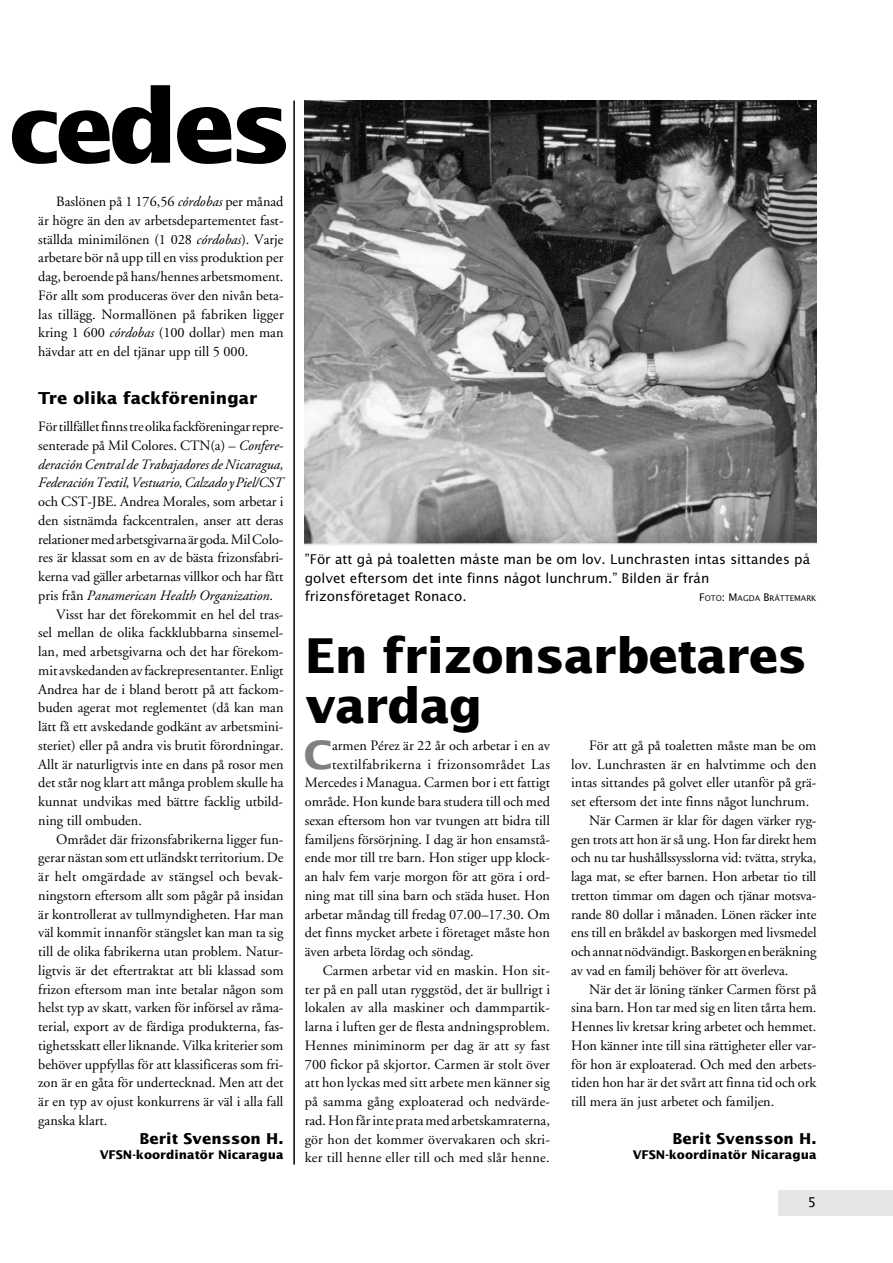
<style>
.page{position:relative;width:893px;height:1263px;background:#fff}
.page>*{position:absolute;margin:0;border:0;box-sizing:border-box;transform-origin:0 0}
.t1{font:700 100.5px "Lucida Sans";color:#000}
.t2{font:700 48px/49.5px "Lucida Sans";letter-spacing:-.02em;color:#000}
.t3{font:700 39px "Lucida Sans";color:#808080}
.t4{font:700 16.5px "Lucida Sans";color:#000}
.t5{font:700 15px "Lucida Sans";color:#000}
.t6{font:14.25px/18.8px "Adobe Garamond";color:#000;text-align:justify}
.t7{font:italic 14.25px/18.8px "Adobe Garamond";letter-spacing:-.01em;color:#000;text-align:justify}
.t8{font:14.25px "Adobe Garamond";letter-spacing:.02em;color:#000}
.t9{font:14.25px "Adobe Garamond";letter-spacing:.025em;color:#000}
.t10{font:13.5px/18.8px "Lucida Sans";color:#000}
.t11{font:700 12px "Lucida Sans";color:#000}
.t12{font:7.8px "Lucida Sans";color:#000}
.s1{font-size:94.5px}
.s2{font-style:italic}
.s3{font-style:normal}
.s4{font-size:10.5px}
</style>
<div class="page">
<div style="left:778px;top:1190px;width:115px;height:26px;background:#e6e6e6"></div>
<hr style="left:293px;top:101px;width:2px;height:1063px;background:#000">
<img style="left:305px;top:101px;width:511px;height:444px">
<h1 class="t1" style="left:9px;top:85px;width:286px"><span class="s1">ce</span>des</h1>
<p class="t6" style="left:38px;top:193px;width:247px;text-indent:18px">Baslönen på 1 176,56 <span class="s2">córdobas</span> per månad är högre än den av arbetsdepartementet fast&shy;ställda minimilönen (1 028 <span class="s2">córdobas</span>). Varje arbetare bör nå upp till en viss produktion per dag, beroende på hans/hennes arbetsmoment.<br>För allt som produceras över den nivån beta&shy;las tillägg. Normallönen på fabriken ligger kring 1 600 <span class="s2">córdobas</span> (100 dollar) men man hävdar att en del tjänar upp till 5 000.</p>
<p class="t4" style="left:38px;top:391px;width:221px">Tre olika fackföreningar</p>
<p class="t7" style="left:38px;top:419px;width:247px"><span class="s3">För tillfället finns tre olika fackföreningar repre&shy;senterade på Mil Colores. CTN(a) –</span> Confere&shy;deración Central de Trabajadores de Nicaragua, Federación Textil, Vestuario, Calzado y Piel/CST</p>
<p class="t6" style="left:38px;top:493px;width:247px">och CST-JBE. Andrea Morales, som arbetar i</p>
<p class="t6" style="left:38px;top:512px;width:247px">den sistnämda fackcentralen, anser att deras</p>
<p class="t6" style="left:38px;top:531px;width:247px">relationer med arbetsgivarna är goda. Mil Colo-</p>
<p class="t6" style="left:38px;top:550px;width:247px">res är klassat som en av de bästa frizonsfabri-</p>
<p class="t6" style="left:38px;top:568px;width:247px">kerna vad gäller arbetarnas villkor och har fått</p>
<p class="t7" style="left:38px;top:587px;width:236px"><span class="s3">pris från</span> Panamerican Health Organization<span class="s3">.</span></p>
<p class="t6" style="left:56px;top:606px;width:229px">Visst har det förekommit en hel del tras-</p>
<p class="t6" style="left:38px;top:625px;width:247px">sel mellan de olika fackklubbarna sinsemel-</p>
<p class="t6" style="left:38px;top:643px;width:247px">lan, med arbetsgivarna och det har förekom-</p>
<p class="t6" style="left:38px;top:662px;width:247px">mit avskedanden av fackrepresentanter. Enligt</p>
<p class="t6" style="left:38px;top:681px;width:247px">Andrea har de i bland berott på att fackom-</p>
<p class="t6" style="left:38px;top:700px;width:247px">buden agerat mot reglementet (då kan man</p>
<p class="t6" style="left:38px;top:718px;width:247px">lätt få ett avskedande godkänt av arbetsmini-</p>
<p class="t6" style="left:38px;top:737px;width:247px">steriet) eller på andra vis brutit förordningar.</p>
<p class="t6" style="left:38px;top:756px;width:247px">Allt är naturligtvis inte en dans på rosor men</p>
<p class="t6" style="left:38px;top:775px;width:247px">det står nog klart att många problem skulle ha</p>
<p class="t6" style="left:38px;top:793px;width:246px">kunnat undvikas med bättre facklig utbild-</p>
<p class="t6" style="left:38px;top:812px;width:105px">ning till ombuden.</p>
<p class="t6" style="left:56px;top:831px;width:229px">Området där frizonsfabrikerna ligger fun-</p>
<p class="t6" style="left:38px;top:850px;width:247px">gerar nästan som ett utländskt territorium. De</p>
<p class="t8" style="left:38px;top:871px;width:246px">är helt omgärdade av stängsel och bevak-</p>
<p class="t6" style="left:38px;top:887px;width:247px">ningstorn eftersom allt som pågår på insidan</p>
<p class="t6" style="left:38px;top:906px;width:247px">är kontrollerat av tullmyndigheten. Har man</p>
<p class="t6" style="left:38px;top:925px;width:247px">väl kommit innanför stängslet kan man ta sig</p>
<p class="t6" style="left:38px;top:943px;width:247px">till de olika fabrikerna utan problem. Natur-</p>
<p class="t6" style="left:38px;top:962px;width:247px">ligtvis är det eftertraktat att bli klassad som</p>
<p class="t6" style="left:38px;top:981px;width:247px">frizon eftersom man inte betalar någon som</p>
<p class="t6" style="left:38px;top:1000px;width:247px">helst typ av skatt, varken för införsel av råma-</p>
<p class="t6" style="left:38px;top:1018px;width:247px">terial, export av de färdiga produkterna, fas-</p>
<p class="t6" style="left:38px;top:1037px;width:247px">tighetsskatt eller liknande. Vilka kriterier som</p>
<p class="t6" style="left:38px;top:1056px;width:247px">behöver uppfyllas för att klassificeras som fri-</p>
<p class="t6" style="left:38px;top:1075px;width:247px">zon är en gåta för undertecknad. Men att det</p>
<p class="t6" style="left:38px;top:1093px;width:247px">är en typ av ojust konkurrens är väl i alla fall</p>
<p class="t6" style="left:38px;top:1112px;width:71px">ganska klart.</p>
<p class="t5" style="left:140px;top:1132px;width:145px">Berit Svensson H.</p>
<p class="t11" style="left:100px;top:1150px;width:185px">VFSN-koordinatör Nicaragua</p>
<p class="t10" style="left:305px;top:551px;width:507px">”För att gå på toaletten måste man be om lov. Lunchrasten intas sittandes på golvet eftersom det inte finns något lunchrum.” Bilden är från frizonsföretaget Ronaco.</p>
<p class="t12" style="left:699px;top:595px;width:119px"><span class="s4">F</span>OTO<span class="s4">: M</span>AGDA <span class="s4">B</span>RÄTTEMARK</p>
<h2 class="t2" style="left:305px;top:635px;width:504px">En frizonsarbetares vardag</h2>
<h3 class="t3" style="left:304px;top:739px;width:30px">C</h3>
<p class="t6" style="left:332px;top:737px;width:219px">armen Pérez är 22 år och arbetar i en av</p>
<p class="t9" style="left:332px;top:758px;width:219px">textilfabrikerna i frizonsområdet Las</p>
<p class="t6" style="left:305px;top:775px;width:247px">Mercedes i Managua. Carmen bor i ett fattigt</p>
<p class="t6" style="left:305px;top:793px;width:247px">område. Hon kunde bara studera till och med</p>
<p class="t6" style="left:305px;top:812px;width:247px">sexan eftersom hon var tvungen att bidra till</p>
<p class="t6" style="left:305px;top:831px;width:247px">familjens försörjning. I dag är hon ensamstå-</p>
<p class="t6" style="left:305px;top:850px;width:247px">ende mor till tre barn. Hon stiger upp klock-</p>
<p class="t6" style="left:305px;top:868px;width:247px">an halv fem varje morgon för att göra i ord-</p>
<p class="t6" style="left:305px;top:887px;width:247px">ning mat till sina barn och städa huset. Hon</p>
<p class="t6" style="left:305px;top:906px;width:247px">arbetar måndag till fredag 07.00–17.30. Om</p>
<p class="t6" style="left:305px;top:925px;width:247px">det finns mycket arbete i företaget måste hon</p>
<p class="t6" style="left:305px;top:943px;width:171px">även arbeta lördag och söndag.</p>
<p class="t6" style="left:323px;top:962px;width:229px">Carmen arbetar vid en maskin. Hon sit-</p>
<p class="t6" style="left:305px;top:981px;width:247px">ter på en pall utan ryggstöd, det är bullrigt i</p>
<p class="t6" style="left:305px;top:1000px;width:247px">lokalen av alla maskiner och dammpartik-</p>
<p class="t6" style="left:305px;top:1018px;width:247px">larna i luften ger de flesta andningsproblem.</p>
<p class="t6" style="left:305px;top:1037px;width:247px">Hennes miniminorm per dag är att sy fast</p>
<p class="t6" style="left:305px;top:1056px;width:247px">700 fickor på skjortor. Carmen är stolt över</p>
<p class="t6" style="left:305px;top:1075px;width:247px">att hon lyckas med sitt arbete men känner sig</p>
<p class="t6" style="left:305px;top:1093px;width:247px">på samma gång exploaterad och nedvärde-</p>
<p class="t6" style="left:305px;top:1112px;width:247px">rad. Hon får inte prata med arbetskamraterna,</p>
<p class="t6" style="left:305px;top:1131px;width:247px">gör hon det kommer övervakaren och skri-</p>
<p class="t8" style="left:305px;top:1152px;width:246px">ker till henne eller till och med slår henne.</p>
<p class="t6" style="left:589px;top:737px;width:229px">För att gå på toaletten måste man be om</p>
<p class="t6" style="left:571px;top:756px;width:247px">lov. Lunchrasten är en halvtimme och den</p>
<p class="t6" style="left:571px;top:775px;width:247px">intas sittandes på golvet eller utanför på grä-</p>
<p class="t6" style="left:571px;top:793px;width:240px">set eftersom det inte finns något lunchrum.</p>
<p class="t6" style="left:589px;top:812px;width:229px">När Carmen är klar för dagen värker ryg-</p>
<p class="t6" style="left:571px;top:831px;width:247px">gen trots att hon är så ung. Hon far direkt hem</p>
<p class="t6" style="left:571px;top:850px;width:247px">och nu tar hushållssysslorna vid: tvätta, stryka,</p>
<p class="t6" style="left:571px;top:868px;width:247px">laga mat, se efter barnen. Hon arbetar tio till</p>
<p class="t6" style="left:571px;top:887px;width:247px">tretton timmar om dagen och tjänar motsva-</p>
<p class="t6" style="left:571px;top:906px;width:247px">rande 80 dollar i månaden. Lönen räcker inte</p>
<p class="t6" style="left:571px;top:925px;width:247px">ens till en bråkdel av baskorgen med livsmedel</p>
<p class="t6" style="left:571px;top:943px;width:247px">och annat nödvändigt. Baskorgen en beräkning</p>
<p class="t6" style="left:571px;top:962px;width:219px">av vad en familj behöver för att överleva.</p>
<p class="t6" style="left:589px;top:981px;width:229px">När det är löning tänker Carmen först på</p>
<p class="t6" style="left:571px;top:1000px;width:247px">sina barn. Hon tar med sig en liten tårta hem.</p>
<p class="t6" style="left:571px;top:1018px;width:247px">Hennes liv kretsar kring arbetet och hemmet.</p>
<p class="t6" style="left:571px;top:1037px;width:247px">Hon känner inte till sina rättigheter eller var-</p>
<p class="t6" style="left:571px;top:1056px;width:247px">för hon är exploaterad. Och med den arbets-</p>
<p class="t6" style="left:571px;top:1075px;width:247px">tiden hon har är det svårt att finna tid och ork</p>
<p class="t6" style="left:571px;top:1093px;width:205px">till mera än just arbetet och familjen.</p>
<p class="t5" style="left:672px;top:1132px;width:145px">Berit Svensson H.</p>
<p class="t11" style="left:633px;top:1150px;width:185px">VFSN-koordinatör Nicaragua</p>
<p class="t10" style="left:808px;top:1194px;width:10px">5</p>
</div>
